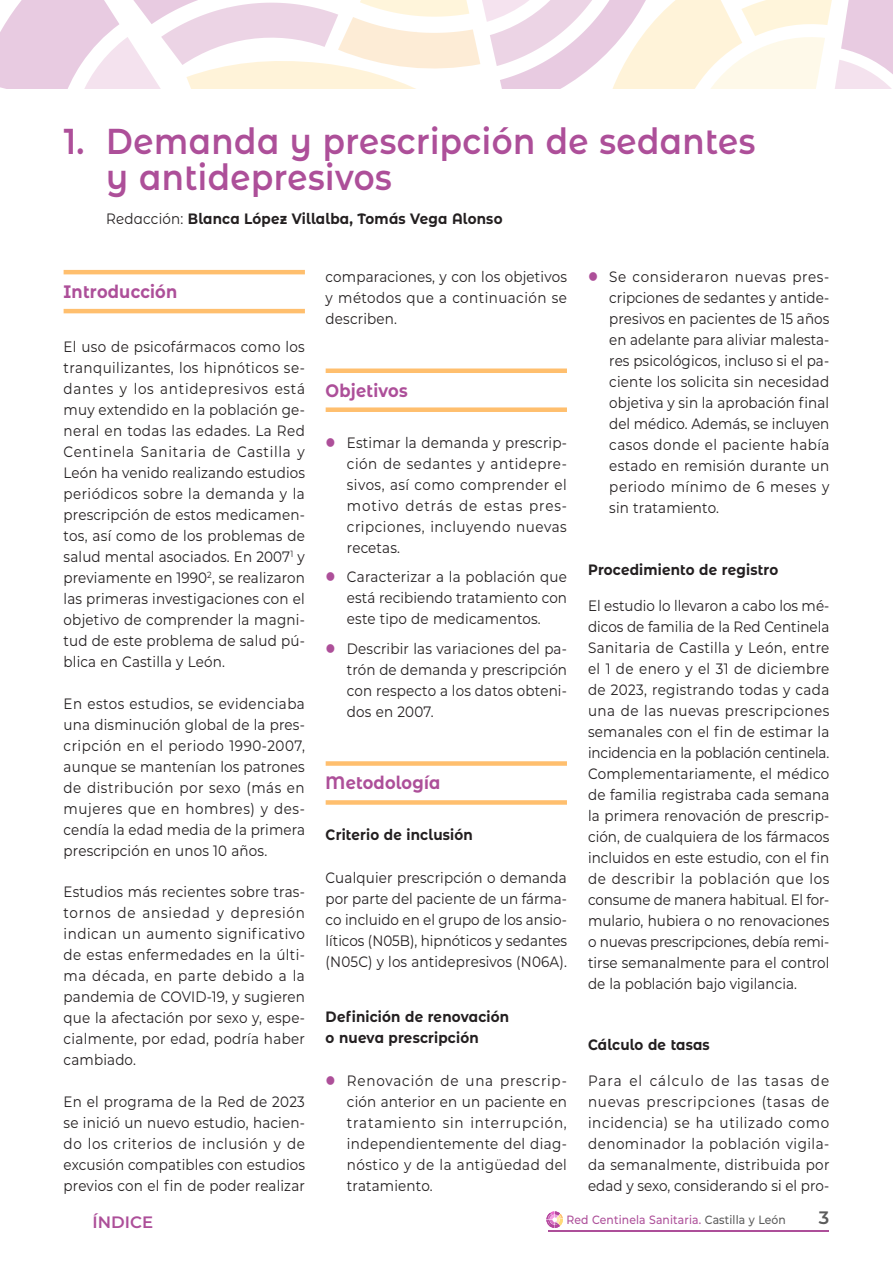
<style>
.page{position:relative;width:893px;height:1263px;background:#fff}
.page>*{position:absolute;margin:0;border:0;box-sizing:border-box;transform-origin:0 0}
.t1{font:600 36px/36px "Montserrat Alternates";letter-spacing:.015em;color:#ad4f99;scale:.9 1}
.t2{font:700 18px "Montserrat Alternates";letter-spacing:.015em;color:#ad4f99;scale:.9 1}
.t3{font:600 18px "Montserrat";color:#5c5c5c}
.t4{font:600 16.5px "Montserrat";color:#ad4f99}
.t5{font:15px/21px "Montserrat";letter-spacing:.015em;color:#231f20;text-align:justify;scale:.9 1}
.t6{font:700 15px/21px "Montserrat Alternates";letter-spacing:.015em;color:#231f20;scale:.9 1}
.t7{font:500 12px "Montserrat";letter-spacing:.015em;color:#ad4f99;scale:.9 1}
.s1{font-weight:400}
.s2{color:#5c5c5c}
</style>
<div class="page">
<hr style="left:549px;top:1231px;width:280px;height:1px;background:#ad4f99">
<svg style="left:546px;top:1211px;width:17px;height:17px"></svg>
<svg style="left:0;top:0;width:893px;height:88px"></svg>
<div style="left:326px;top:407px;width:241px;height:5px;background:#ffbf6e"></div>
<div style="left:326px;top:368px;width:241px;height:5px;background:#ffbf6e"></div>
<div style="left:326px;top:800px;width:241px;height:5px;background:#ffbf6e"></div>
<div style="left:326px;top:761px;width:241px;height:5px;background:#ffbf6e"></div>
<hr style="left:64px;top:309px;width:241px;height:4px;background:#ffbf6e">
<hr style="left:64px;top:270px;width:241px;height:4px;background:#ffbf6e">
<h1 class="t1" style="left:106px;top:122px;width:723px;text-indent:-43px">1. Demanda y prescripción de sedantes y antidepresivos</h1>
<p class="t6" style="left:106px;top:207px;width:442px"><span class="s1">Redacción:</span> Blanca López Villalba, Tomás Vega Alonso</p>
<p class="t2" style="left:64px;top:279px;width:128px">Introducción</p>
<p class="t5" style="left:64px;top:336px;width:270px">El uso de psicofármacos como los tranquilizantes, los hipnóticos se&shy;dantes y los antidepresivos está muy extendido en la población ge&shy;neral en todas las edades. La Red Centinela Sanitaria de Castilla y León ha venido realizando estudios periódicos sobre la demanda y la prescripción de estos medicamen&shy;tos, así como de los problemas de salud mental asociados. En 2007<sup>1</sup> y previamente en 1990<sup>2</sup>, se realizaron las primeras investigaciones con el objetivo de comprender la magni&shy;tud de este problema de salud pú&shy;blica en Castilla y León.</p>
<p class="t5" style="left:64px;top:692px;width:270px">En estos estudios, se evidenciaba una disminución global de la pres&shy;cripción en el periodo 1990-2007, aunque se mantenían los patrones de distribución por sexo (más en mujeres que en hombres) y des&shy;cendía la edad media de la primera prescripción en unos 10 años.</p>
<p class="t5" style="left:64px;top:881px;width:270px">Estudios más recientes sobre tras&shy;tornos de ansiedad y depresión indican un aumento significativo de estas enfermedades en la últi&shy;ma década, en parte debido a la pandemia de COVID-19, y sugieren que la afectación por sexo y, espe&shy;cialmente, por edad, podría haber cambiado.</p>
<p class="t5" style="left:64px;top:1090px;width:270px">En el programa de la Red de 2023 se inició un nuevo estudio, hacien&shy;do los criterios de inclusión y de excusión compatibles con estudios previos con el fin de poder realizar</p>
<p class="t5" style="left:326px;top:266px;width:270px">comparaciones, y con los objetivos y métodos que a continuación se describen.</p>
<p class="t2" style="left:326px;top:377px;width:93px">Objetivos</p>
<p class="t5" style="left:347px;top:431px;width:246px">Estimar la demanda y prescrip&shy;ción de sedantes y antidepre&shy;sivos, así como comprender el motivo detrás de estas pres&shy;cripciones, incluyendo nuevas recetas.</p>
<p class="t5" style="left:347px;top:566px;width:246px">Caracterizar a la población que está recibiendo tratamiento con este tipo de medicamentos.</p>
<p class="t5" style="left:347px;top:638px;width:246px">Describir las variaciones del pa&shy;trón de demanda y prescripción con respecto a los datos obteni&shy;dos en 2007.</p>
<p class="t2" style="left:326px;top:770px;width:129px">Metodología</p>
<p class="t6" style="left:326px;top:824px;width:165px">Criterio de inclusión</p>
<p class="t5" style="left:326px;top:866px;width:270px">Cualquier prescripción o demanda por parte del paciente de un fárma&shy;co incluido en el grupo de los ansio&shy;líticos (N05B), hipnóticos y sedantes (N05C) y los antidepresivos (N06A).</p>
<p class="t6" style="left:326px;top:1005px;width:205px">Definición de renovación o nueva prescripción</p>
<p class="t5" style="left:347px;top:1069px;width:246px">Renovación de una prescrip&shy;ción anterior en un paciente en tratamiento sin interrupción, independientemente del diag&shy;nóstico y de la antigüedad del tratamiento.</p>
<p class="t5" style="left:609px;top:266px;width:246px">Se consideraron nuevas pres&shy;cripciones de sedantes y antide&shy;presivos en pacientes de 15 años en adelante para aliviar malesta&shy;res psicológicos, incluso si el pa&shy;ciente los solicita sin necesidad objetiva y sin la aprobación final del médico. Además, se incluyen casos donde el paciente había estado en remisión durante un periodo mínimo de 6 meses y sin tratamiento.</p>
<p class="t6" style="left:588px;top:558px;width:213px">Procedimiento de registro</p>
<p class="t5" style="left:588px;top:594px;width:270px">El estudio lo llevaron a cabo los mé&shy;dicos de familia de la Red Centinela Sanitaria de Castilla y León, entre el 1 de enero y el 31 de diciembre de 2023, registrando todas y cada una de las nuevas prescripciones semanales con el fin de estimar la incidencia en la población centinela.<br>Complementariamente, el médico de familia registraba cada semana la primera renovación de prescrip&shy;ción, de cualquiera de los fármacos incluidos en este estudio, con el fin de describir la población que los consume de manera habitual. El for&shy;mulario, hubiera o no renovaciones o nuevas prescripciones, debía remi&shy;tirse semanalmente para el control de la población bajo vigilancia.</p>
<p class="t6" style="left:588px;top:1033px;width:137px">Cálculo de tasas</p>
<p class="t5" style="left:588px;top:1069px;width:270px">Para el cálculo de las tasas de nuevas prescripciones (tasas de incidencia) se ha utilizado como denominador la población vigila&shy;da semanalmente, distribuida por edad y sexo, considerando si el pro-</p>
<p class="t4" style="left:93px;top:1210px;width:62px">ÍNDICE</p>
<p class="t7" style="left:566px;top:1211px;width:245px">Red Centinela Sanitaria. <span class="s2">Castilla y León</span></p>
<p class="t3" style="left:819px;top:1205px;width:12px">3</p>
</div>
